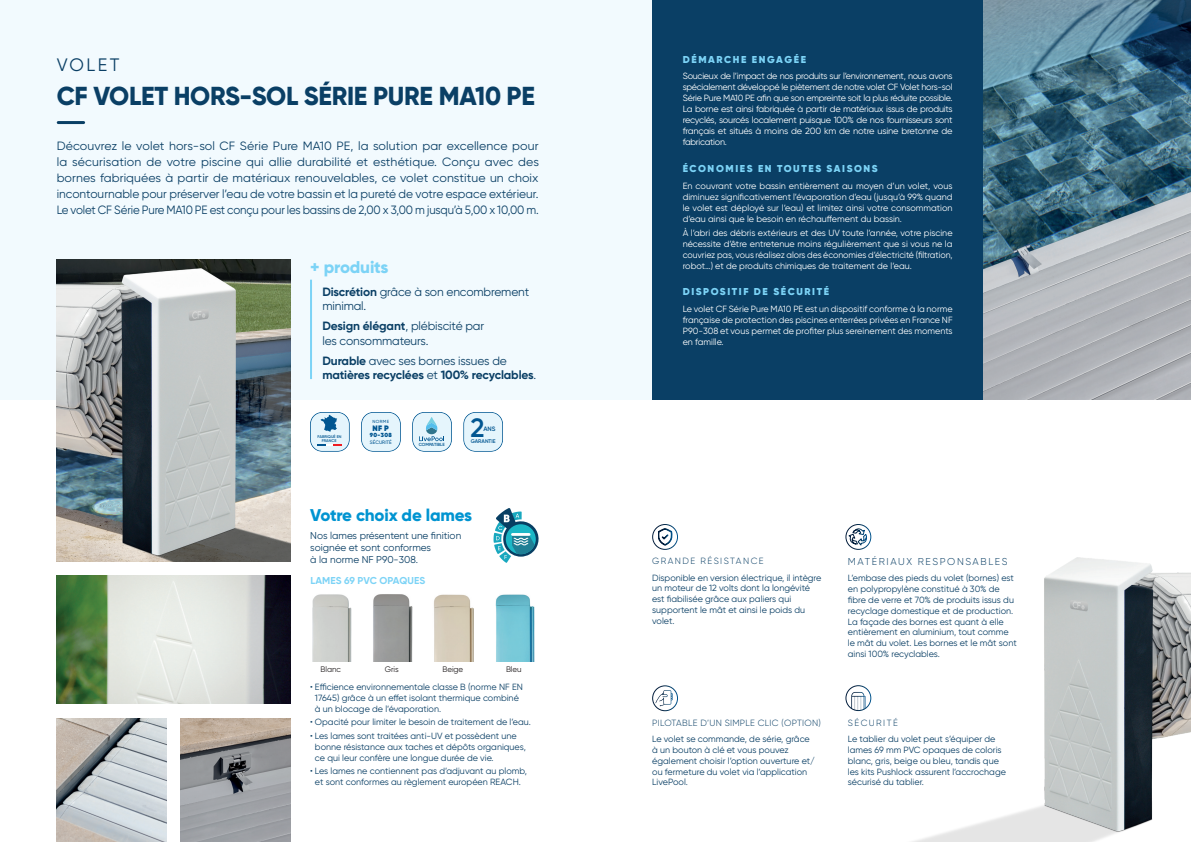
<style>
.page{position:relative;width:1191px;height:842px;background:#fff}
.page>*{position:absolute;margin:0;border:0;box-sizing:border-box;transform-origin:0 0}
.t1{font:600 26.5px "Gilroy";color:#015691}
.t2{font:800 26px "Gilroy";letter-spacing:-.01em;color:#0a3f65}
.t3{font:18px "Gilroy";letter-spacing:.135em;color:#0a3f65}
.t4{font:800 17px "Gilroy";letter-spacing:-.01em;color:#0094d1}
.t5{font:800 17px "Gilroy";letter-spacing:-.01em;color:#7cd3f6}
.t6{font:12px/16px "Gilroy";letter-spacing:-.015em;color:#0a3f65}
.t7{font:700 12px/14.4px "Gilroy";letter-spacing:-.015em;color:#0a3f65}
.t8{font:10px/12px "Gilroy";color:#0a3f65}
.t9{font:900 10px "Gilroy";letter-spacing:.16em;color:#7cd3f6}
.t10{font:300 10px "Gilroy";letter-spacing:.16em;color:#0a3f65}
.t11{font:700 10px "Gilroy";letter-spacing:.01em;color:#7cd3f6}
.t12{font:9px/10.8px "Gilroy";color:#0a3f65}
.t13{font:9px/11px "Gilroy";color:#fff;text-align:justify}
.t14{font:300 9px "Gilroy";letter-spacing:.03em;color:#0a3f65}
.t15{font:300 9px "Gilroy";letter-spacing:.16em;color:#0a3f65}
.t16{font:8px "Gilroy";letter-spacing:-.01em;color:#231f20}
.t17{font:800 7.9px "Gilroy";color:#015691}
.t18{font:600 6.4px "Gilroy";color:#015691}
.t19{font:800 5.9px "Gilroy";color:#015691}
.t20{font:600 5.3px "Gilroy";color:#015691}
.t21{font:500 4.9px "Gilroy";color:#015691}
.t22{font:600 4.4px "Gilroy";color:#015691}
.t23{font:500 4.4px "Gilroy";letter-spacing:.08em;color:#015691}
.t24{font:600 3.9px "Gilroy";color:#015691}
.s1{font-weight:700}
.s2{font-weight:400}
</style>
<div class="page">
<div style="left:0;top:0;width:1191px;height:400px;background:#f2fafe"></div>
<div style="left:652px;top:0;width:331px;height:400px;background:#0a3f65"></div>
<img style="left:57px;top:718px;width:109px;height:124px">
<hr style="left:310px;top:280px;width:2px;height:99px;background:#7cd3f6">
<img style="left:180px;top:718px;width:111px;height:124px">
<hr style="left:58px;top:121px;width:26px;height:3px;background:#0a3f65">
<img style="left:983px;top:0;width:208px;height:400px">
<img style="left:57px;top:576px;width:234px;height:128px">
<svg style="left:310px;top:412px;width:40px;height:40px"></svg>
<svg style="left:361px;top:412px;width:40px;height:40px"></svg>
<svg style="left:412px;top:412px;width:40px;height:40px"></svg>
<svg style="left:463px;top:412px;width:40px;height:40px"></svg>
<img style="left:57px;top:260px;width:234px;height:301px">
<div style="left:652px;top:524px;width:26px;height:26px;border:1px solid #fff;border-radius:50%"></div>
<img style="left:845px;top:524px;width:346px;height:318px">
<svg style="left:847px;top:528px;width:20px;height:19px"></svg>
<svg style="left:655px;top:690px;width:17px;height:16px"></svg>
<div style="left:652px;top:685px;width:26px;height:26px;border:1px solid #fff;border-radius:50%"></div>
<img style="left:312px;top:594px;width:39px;height:67px">
<img style="left:373px;top:594px;width:39px;height:67px">
<svg style="left:493px;top:508px;width:46px;height:55px"></svg>
<svg style="left:658px;top:528px;width:14px;height:17px"></svg>
<img style="left:434px;top:594px;width:39px;height:67px">
<img style="left:495px;top:594px;width:39px;height:67px">
<h3 class="t3" style="left:57px;top:54px;width:64px">VOLET</h3>
<h2 class="t2" style="left:57px;top:79px;width:479px">CF VOLET HORS-SOL SÉRIE PURE MA10 PE</h2>
<p class="t6" style="left:57px;top:138px;width:484px;text-align:justify">Découvrez le volet hors-sol CF Série Pure MA10 PE, la solution par excellence pour la sécurisation de votre piscine qui allie durabilité et esthétique. Conçu avec des bornes fabriquées à partir de matériaux renouvelables, ce volet constitue un choix incontournable pour préserver l’eau de votre bassin et la pureté de votre espace extérieur.<br>Le volet CF Série Pure MA10 PE est conçu pour les bassins de 2,00 x 3,00 m jusqu’à 5,00 x 10,00 m.</p>
<h3 class="t5" style="left:310px;top:256px;width:80px">+ produits</h3>
<h3 class="t6" style="left:322px;top:284px;width:208px;line-height:14.4px"><span class="s1">Discrétion</span> grâce à son encombrement minimal.</h3>
<h3 class="t6" style="left:322px;top:319px;width:163px;line-height:14.4px"><span class="s1">Design élégant</span>, plébiscité par les consommateurs.</h3>
<h3 class="t7" style="left:322px;top:353px;width:215px">Durable <span class="s2">avec ses bornes issues de </span>matières recyclées <span class="s2">et</span> 100% recyclables<span class="s2">.</span></h3>
<p class="t24" style="left:317px;top:434px;width:25px">FABRIQUÉ EN</p>
<p class="t24" style="left:322px;top:438px;width:16px">FRANCE</p>
<p class="t23" style="left:372px;top:419px;width:18px">NORME</p>
<p class="t17" style="left:372px;top:423px;width:18px">NF P</p>
<p class="t19" style="left:370px;top:431px;width:23px">90-308</p>
<p class="t21" style="left:370px;top:439px;width:23px">SÉCURITÉ</p>
<p class="t22" style="left:419px;top:442px;width:28px">COMPATIBLE</p>
<h1 class="t1" style="left:470px;top:411px;width:16px">2</h1>
<p class="t18" style="left:483px;top:425px;width:14px">ANS</p>
<p class="t20" style="left:471px;top:438px;width:26px">GARANTIE</p>
<h3 class="t4" style="left:310px;top:504px;width:163px">Votre choix de lames</h3>
<p class="t8" style="left:310px;top:529px;width:152px">Nos lames présentent une finition soignée et sont conformes<br>à la norme NF P90-308.</p>
<p class="t11" style="left:310px;top:574px;width:116px">LAMES 69 PVC OPAQUES</p>
<p class="t16" style="left:321px;top:664px;width:22px">Blanc</p>
<p class="t16" style="left:385px;top:664px;width:15px">Gris</p>
<p class="t12" style="left:315px;top:682px;width:209px;text-indent:-5px">• Efficience environnementale classe B (norme NF EN<br>17645) grâce à un effet isolant thermique combiné à un blocage de l’évaporation.</p>
<p class="t12" style="left:310px;top:717px;width:222px">• Opacité pour limiter le besoin de traitement de l’eau.</p>
<p class="t12" style="left:315px;top:730px;width:212px;text-indent:-5px">• Les lames sont traitées anti-UV et possèdent une bonne résistance aux taches et dépôts organiques, ce qui leur confère une longue durée de vie.</p>
<p class="t12" style="left:310px;top:766px;width:218px;text-align:center">• Les lames ne contiennent pas d’adjuvant au plomb, et sont conformes au règlement européen REACH.</p>
<p class="t16" style="left:442px;top:664px;width:22px">Beige</p>
<p class="t16" style="left:506px;top:664px;width:17px">Bleu</p>
<p class="t9" style="left:682px;top:53px;width:125px">DÉMARCHE ENGAGÉE</p>
<p class="t13" style="left:682px;top:71px;width:271px">Soucieux de l’impact de nos produits sur l’environnement, nous avons spécialement développé le piètement de notre volet CF Volet hors-sol Série Pure MA10 PE afin que son empreinte soit la plus réduite possible.<br>La borne est ainsi fabriquée à partir de matériaux issus de produits recyclés, sourcés localement puisque 100% de nos fournisseurs sont français et situés à moins de 200 km de notre usine bretonne de fabrication.</p>
<p class="t9" style="left:682px;top:162px;width:196px">ÉCONOMIES EN TOUTES SAISONS</p>
<p class="t13" style="left:682px;top:180px;width:271px">En couvrant votre bassin entièrement au moyen d’un volet, vous diminuez significativement l’évaporation d’eau (jusqu’à 99% quand le volet est déployé sur l’eau) et limitez ainsi votre consommation d’eau ainsi que le besoin en réchauffement du bassin.</p>
<p class="t13" style="left:682px;top:227px;width:271px">À l’abri des débris extérieurs et des UV toute l’année, votre piscine nécessite d’être entretenue moins régulièrement que si vous ne la couvriez pas, vous réalisez alors des économies d’électricité (filtration, robot…) et de produits chimiques de traitement de l’eau.</p>
<p class="t9" style="left:682px;top:286px;width:148px">DISPOSITIF DE SÉCURITÉ</p>
<p class="t13" style="left:682px;top:303px;width:271px">Le volet CF Série Pure MA10 PE est un dispositif conforme à la norme française de protection des piscines enterrées privées en France NF P90-308 et vous permet de profiter plus sereinement des moments en famille.</p>
<p class="t15" style="left:652px;top:555px;width:113px">GRANDE RÉSISTANCE</p>
<p class="t12" style="left:652px;top:572px;width:171px">Disponible en version électrique, il intègre un moteur de 12 volts dont la longévité est fiabilisée grâce aux paliers qui supportent le mât et ainsi le poids du volet.</p>
<p class="t14" style="left:652px;top:717px;width:170px">PILOTABLE D’UN SIMPLE CLIC (OPTION)</p>
<p class="t12" style="left:652px;top:733px;width:164px">Le volet se commande, de série, grâce à un bouton à clé et vous pouvez également choisir l’option ouverture et/ ou fermeture du volet via l’application<br>LivePool.</p>
<p class="t10" style="left:848px;top:555px;width:161px">MATÉRIAUX RESPONSABLES</p>
<p class="t12" style="left:848px;top:573px;width:170px">L’embase des pieds du volet (bornes) est en polypropylène constitué à 30% de fibre de verre et 70% de produits issus du recyclage domestique et de production.<br>La façade des bornes est quant à elle entièrement en aluminium, tout comme le mât du volet. Les bornes et le mât sont ainsi 100% recyclables.</p>
<p class="t15" style="left:848px;top:717px;width:51px">SÉCURITÉ</p>
<p class="t12" style="left:848px;top:733px;width:160px">Le tablier du volet peut s’équiper de lames 69 mm PVC opaques de coloris blanc, gris, beige ou bleu, tandis que les kits Pushlock assurent l’accrochage sécurisé du tablier.</p>
</div>
